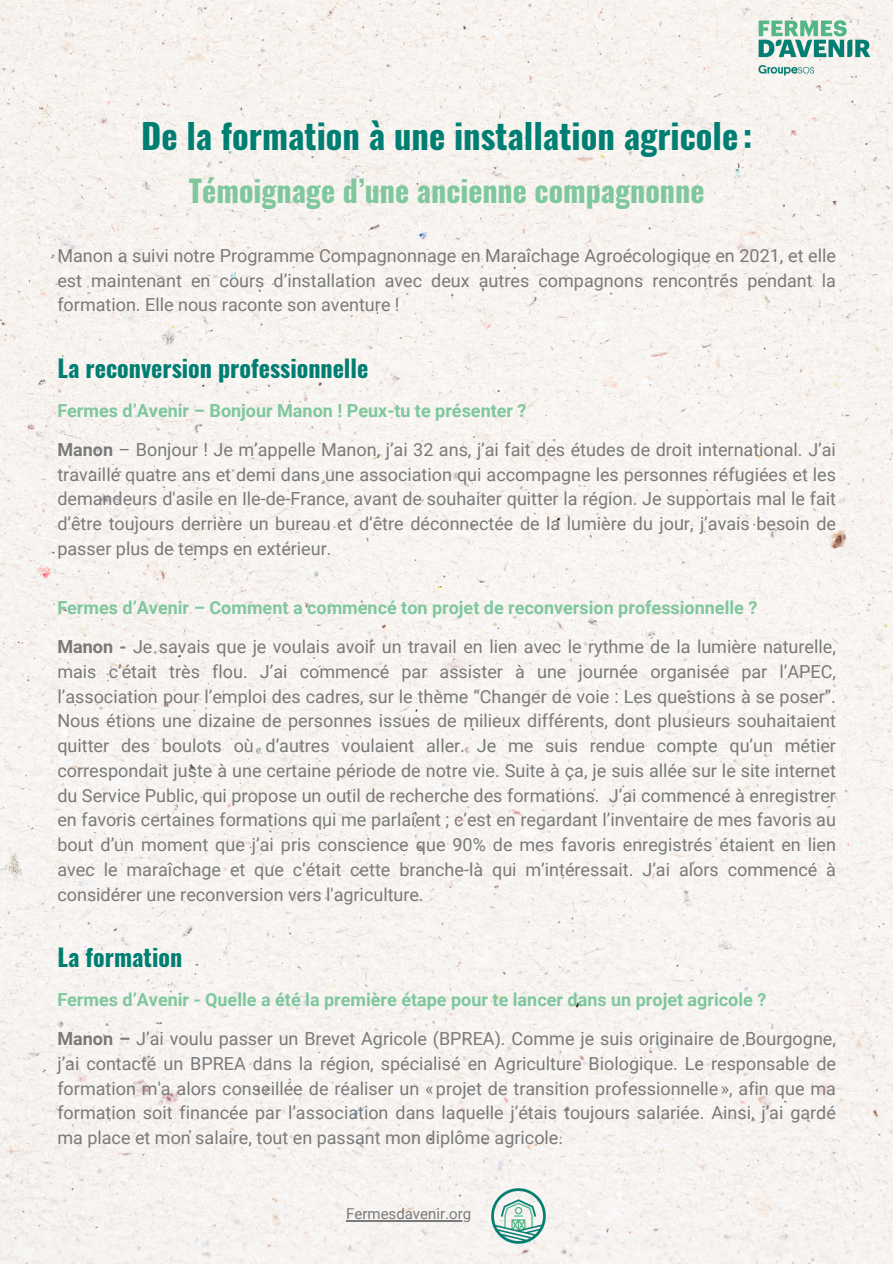
<style>
.page{position:relative;width:893px;height:1264px;background:#fff}
.page>*{position:absolute;margin:0;border:0;box-sizing:border-box;transform-origin:0 0}
.t1{font:700 34.5px "Oswald";color:#007e72}
.t2{font:700 30px "Oswald";color:#7fc79d}
.t3{font:700 24px "Oswald";color:#007e72}
.t4{font:18px/24.8px "Roboto";color:#7a7a7a;text-align:justify}
.t5{font:700 18px "Roboto";color:#7fc79d}
.t6{font:15px "Roboto";color:#7a7a7a}
.s1{font-weight:700}
</style>
<div class="page">
<img style="left:0;top:0;width:892px;height:1263px">
<img style="left:490px;top:1187px;width:57px;height:57px">
<img style="left:743px;top:6px;width:141px;height:83px">
<hr style="left:346px;top:1220px;width:125px;height:1px;background:#7a7a7a">
<h2 class="t1" style="left:141px;top:109px;width:612px">De la formation à une installation agricole :</h2>
<h5 class="t2" style="left:189px;top:167px;width:517px">Témoignage d’une ancienne compagnonne</h5>
<h3 class="t4" style="left:57px;top:243px;width:780px">Manon a suivi notre Programme Compagnonnage en Maraîchage Agroécologique en 2021, et elle est maintenant en cours d’installation avec deux autres compagnons rencontrés pendant la formation. Elle nous raconte son aventure !</h3>
<h4 class="t3" style="left:57px;top:349px;width:312px">La reconversion professionnelle</h4>
<h5 class="t5" style="left:57px;top:400px;width:470px">Fermes d’Avenir – Bonjour Manon ! Peux-tu te présenter ?</h5>
<h4 class="t4" style="left:57px;top:437px;width:780px"><span class="s1">Manon</span> – Bonjour ! Je m’appelle Manon, j’ai 32 ans, j’ai fait des études de droit international. J’ai travaillé quatre ans et demi dans une association qui accompagne les personnes réfugiées et les demandeurs d'asile en Ile-de-France, avant de souhaiter quitter la région. Je supportais mal le fait d’être toujours derrière un bureau et d’être déconnectée de la lumière du jour, j’avais besoin de passer plus de temps en extérieur.</h4>
<h5 class="t5" style="left:57px;top:597px;width:701px">Fermes d’Avenir – Comment a commencé ton projet de reconversion professionnelle ?</h5>
<h3 class="t4" style="left:57px;top:634px;width:780px"><span class="s1">Manon -</span> Je savais que je voulais avoir un travail en lien avec le rythme de la lumière naturelle, mais c’était très flou. J’ai commencé par assister à une journée organisée par l’APEC, l’association pour l’emploi des cadres, sur le thème “Changer de voie : Les questions à se poser”.<br>Nous étions une dizaine de personnes issues de milieux différents, dont plusieurs souhaitaient quitter des boulots où d’autres voulaient aller. Je me suis rendue compte qu’un métier correspondait juste à une certaine période de notre vie. Suite à ça, je suis allée sur le site internet du Service Public, qui propose un outil de recherche des formations. J’ai commencé à enregistrer en favoris certaines formations qui me parlaient ; c’est en regardant l’inventaire de mes favoris au bout d’un moment que j’ai pris conscience que 90% de mes favoris enregistrés étaient en lien avec le maraîchage et que c’était cette branche-là qui m’intéressait. J’ai alors commencé à considérer une reconversion vers l'agriculture.</h3>
<h4 class="t3" style="left:57px;top:938px;width:126px">La formation</h4>
<h5 class="t5" style="left:57px;top:989px;width:710px">Fermes d’Avenir - Quelle a été la première étape pour te lancer dans un projet agricole ?</h5>
<p class="t4" style="left:57px;top:1026px;width:780px"><span class="s1">Manon –</span> J’ai voulu passer un Brevet Agricole (BPREA). Comme je suis originaire de Bourgogne, j’ai contacté un BPREA dans la région, spécialisé en Agriculture Biologique. Le responsable de formation m'a alors conseillée de réaliser un «projet de transition professionnelle», afin que ma formation soit financée par l’association dans laquelle j’étais toujours salariée. Ainsi, j’ai gardé ma place et mon salaire, tout en passant mon diplôme agricole.</p>
<p class="t6" style="left:346px;top:1205px;width:126px">Fermesdavenir.org</p>
</div>
